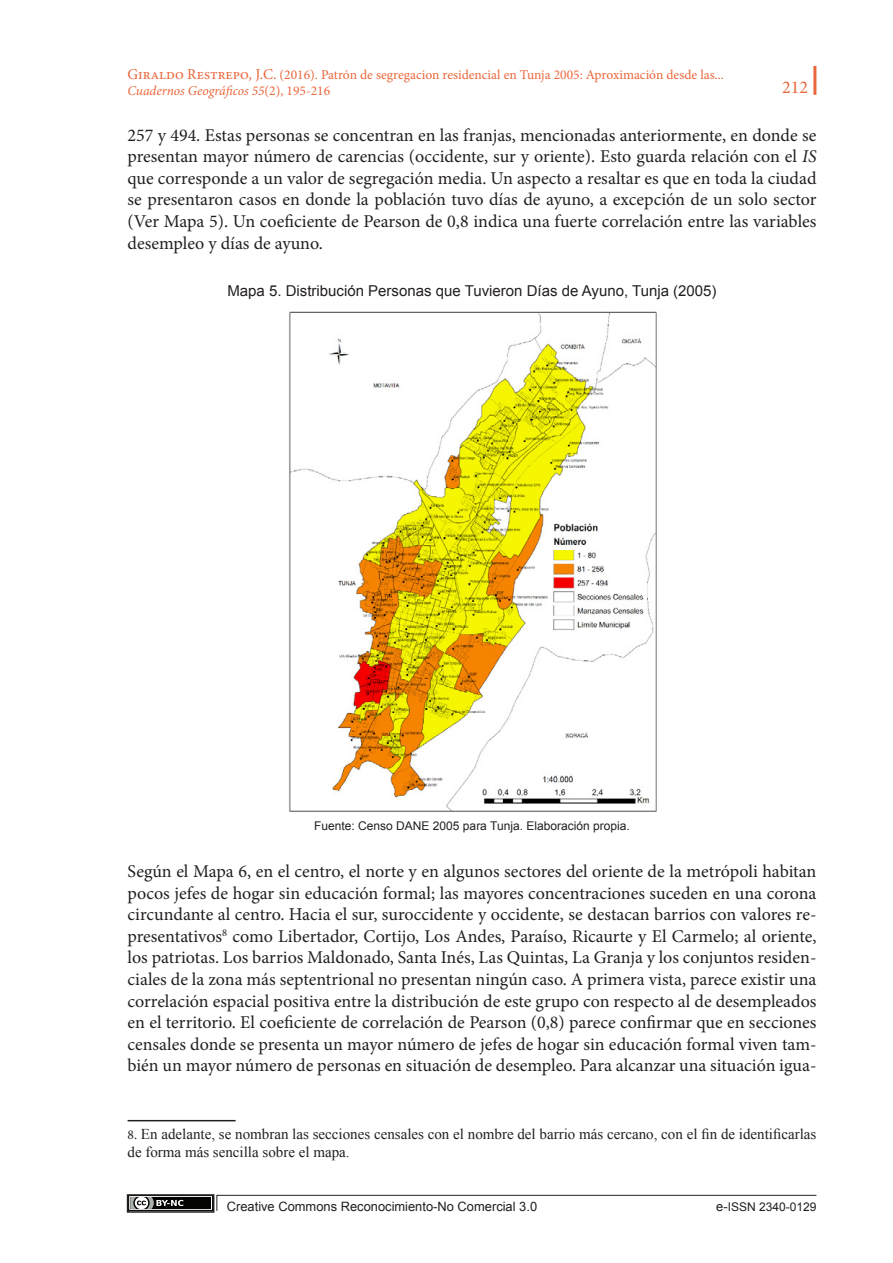
<style>
.page{position:relative;width:893px;height:1263px;background:#fff}
.page>*{position:absolute;margin:0;border:0;box-sizing:border-box;transform-origin:0 0}
.t1{font:18px/21.6px "Minion Pro";color:#231f20;text-align:justify}
.t2{font:18px "Minion Pro";color:#ea663b}
.NOTAS{font:15px/18px "Times New Roman";color:#231f20}
.LEYENDAS{font:15px "Arial";color:#231f20}
.t3{font:13.5px/16.2px "Minion Pro";color:#ea663b}
.t4{font:12.9px "Arial";color:#231f20}
.Piesdefoto{font:12px "Arial";color:#231f20}
.s1{font-size:15px}
.s2{font-style:italic}
.s3{font-family:"Minion Pro";font-size:13.5px}
.s4{font-size:12.9px}
</style>
<div class="page">
<hr style="left:813px;top:66px;width:3px;height:29px;background:#ea663b">
<div style="left:130px;top:1197px;width:81px;height:12px;background:#040503"></div>
<svg style="left:130px;top:1197px;width:53px;height:12px"></svg>
<div style="left:127px;top:1194px;width:87px;height:19px;border:2px solid #231f20"></div>
<svg style="left:216px;top:1194px;width:601px;height:17px"></svg>
<img style="left:289px;top:311px;width:368px;height:501px">
<hr style="left:128px;top:1120px;width:108px;height:1px;background:#231f20">
<p class="t3" style="left:128px;top:66px;width:598px"><span class="s1">Giraldo Restrepo, J.C.</span> (2016). Patrón de segregacion residencial en Tunja 2005: Aproximación desde las...<br><span class="s2">Cuadernos Geográficos 55</span>(2), 195-216</p>
<p class="t1" style="left:128px;top:124px;width:690px">257 y 494. Estas personas se concentran en las franjas, mencionadas anteriormente, en donde se presentan mayor número de carencias (occidente, sur y oriente). Esto guarda relación con el <span class="s2">IS </span>que corresponde a un valor de segregación media. Un aspecto a resaltar es que en toda la ciudad se presentaron casos en donde la población tuvo días de ayuno, a excepción de un solo sector (Ver Mapa 5). Un coeficiente de Pearson de 0,8 indica una fuerte correlación entre las variables desempleo y días de ayuno.</p>
<p class="LEYENDAS" style="left:227px;top:281px;width:491px">Mapa 5. Distribución Personas que Tuvieron Días de Ayuno, Tunja (2005)</p>
<p class="t2" style="left:782px;top:75px;width:27px">212</p>
<p class="Piesdefoto" style="left:314px;top:818px;width:317px">Fuente: Censo DANE 2005 para Tunja. Elaboración propia.</p>
<p class="t1" style="left:128px;top:860px;width:690px">Según el Mapa 6, en el centro, el norte y en algunos sectores del oriente de la metrópoli habitan pocos jefes de hogar sin educación formal; las mayores concentraciones suceden en una corona circundante al centro. Hacia el sur, suroccidente y occidente, se destacan barrios con valores re&shy;presentativos<sup>8</sup> como Libertador, Cortijo, Los Andes, Paraíso, Ricaurte y El Carmelo; al oriente, los patriotas. Los barrios Maldonado, Santa Inés, Las Quintas, La Granja y los conjuntos residen&shy;ciales de la zona más septentrional no presentan ningún caso. A primera vista, parece existir una correlación espacial positiva entre la distribución de este grupo con respecto al de desempleados en el territorio. El coeficiente de correlación de Pearson (0,8) parece confirmar que en secciones censales donde se presenta un mayor número de jefes de hogar sin educación formal viven tam&shy;bién un mayor número de personas en situación de desempleo. Para alcanzar una situación igua-</p>
<p class="NOTAS" style="left:128px;top:1124px;width:690px"><span class="s3">8.</span> En adelante, se nombran las secciones censales con el nombre del barrio más cercano, con el fin de identificarlas de forma más sencilla sobre el mapa.</p>
<p class="t4" style="left:227px;top:1198px;width:312px">Creative Commons Reconocimiento-No Comercial 3.0</p>
<p class="Piesdefoto" style="left:716px;top:1199px;width:102px"><span class="s4">e-</span>ISSN 2340-0129</p>
</div>
